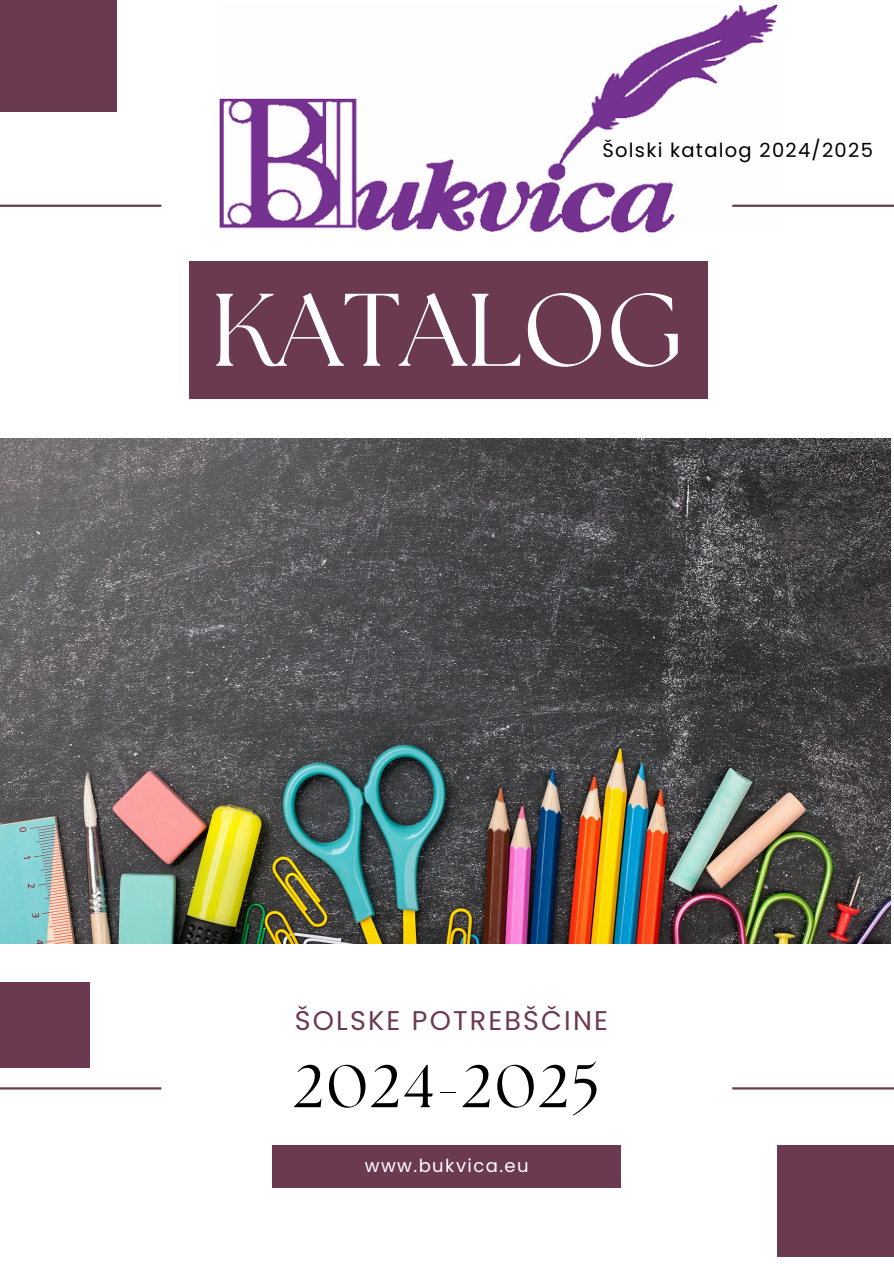
<style>
.page{position:relative;width:894px;height:1264px;background:#fff}
.page>*{position:absolute;margin:0;border:0;box-sizing:border-box;transform-origin:0 0}
.t1{font:102.9px "The Seasons";color:#fff}
.t2{font:60px "The Seasons";letter-spacing:.05em;color:#000}
.t3{font:27px "Poppins";letter-spacing:.08em;color:#6b3a51}
.t4{font:19.5px "Poppins";letter-spacing:.065em;color:#000}
.t5{font:18px "Poppins";letter-spacing:.08em;color:#fff}
</style>
<div class="page">
<img style="left:0;top:438px;width:889px;height:505px">
<div style="left:273px;top:1145px;width:347px;height:42px;background:#6b3a51"></div>
<div style="left:189px;top:261px;width:518px;height:138px;background:#6b3a51"></div>
<div style="left:777px;top:1145px;width:116px;height:111px;background:#6b3a51"></div>
<div style="left:0;top:0;width:116px;height:111px;background:#6b3a51"></div>
<img style="left:220px;top:4px;width:557px;height:229px">
<hr style="left:732px;top:205px;width:161px;height:2px;background:#6b3a51">
<hr style="left:0;top:205px;width:161px;height:2px;background:#6b3a51">
<hr style="left:732px;top:1087px;width:161px;height:2px;background:#6b3a51">
<hr style="left:0;top:1087px;width:161px;height:2px;background:#6b3a51">
<div style="left:0;top:982px;width:89px;height:85px;background:#6b3a51"></div>
<h1 class="t4" style="left:602px;top:136px;width:272px">Šolski katalog 2024/2025</h1>
<p class="t1" style="left:211px;top:283px;width:473px">KATALOG</p>
<h3 class="t3" style="left:295px;top:1002px;width:314px">ŠOLSKE POTREBŠČINE</h3>
<h2 class="t2" style="left:294px;top:1059px;width:307px">2024-2025</h2>
<p class="t5" style="left:365px;top:1152px;width:165px">www.bukvica.eu</p>
</div>
